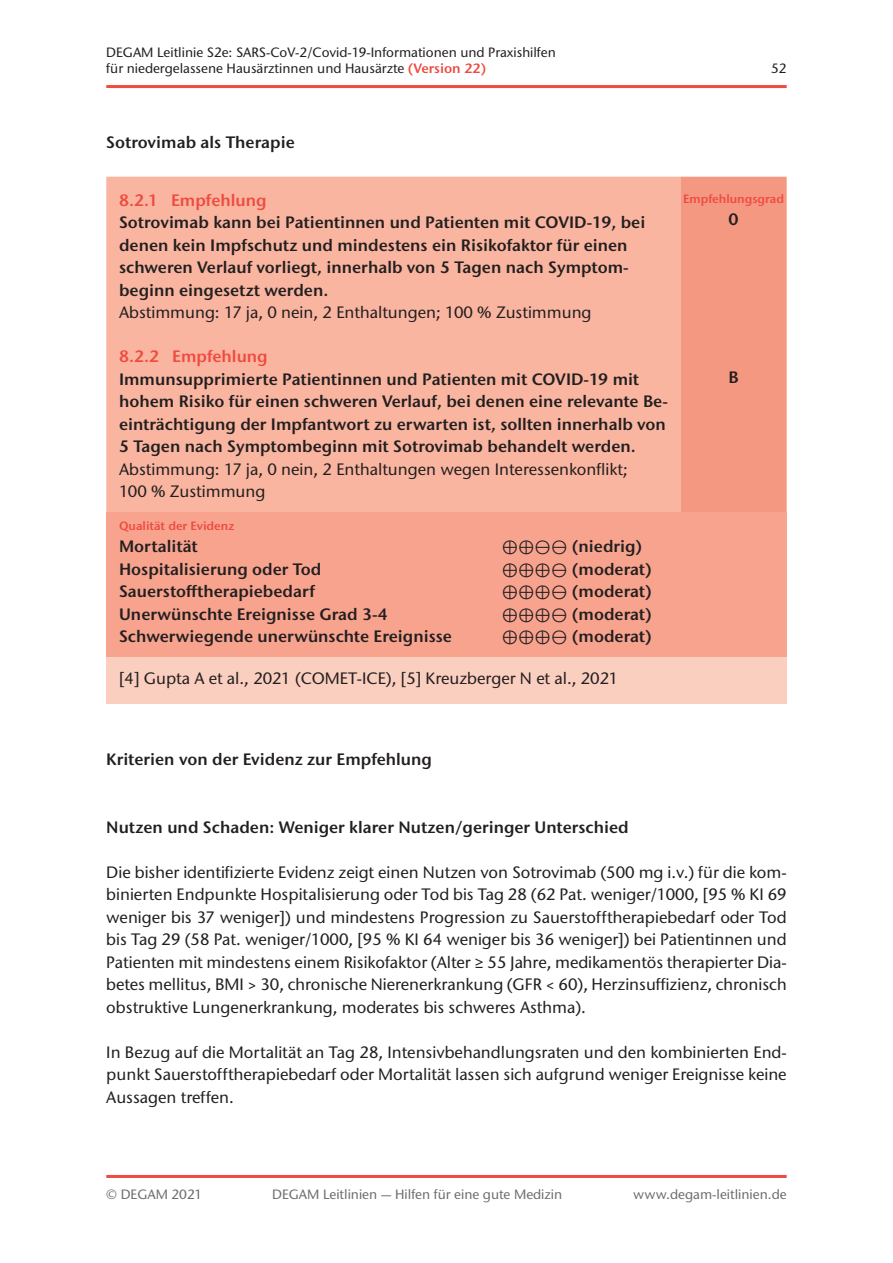
<style>
.page{position:relative;width:893px;height:1263px;background:#fff}
.page>*{position:absolute;margin:0;border:0;box-sizing:border-box;transform-origin:0 0}
.t1{font:500 16.5px/22.5px "Stone Sans ITC Std";color:#231f20;text-align:justify}
.t2{font:600 16.5px/22.5px "Stone Sans ITC Pro";color:#231f20}
.t3{font:600 16.5px "Stone Sans ITC Pro";color:#ef4b40}
.t4{font:500 13.5px/16.2px "Stone Sans ITC Std";color:#231f20}
.t5{font:500 13.5px "Stone Sans ITC Std";color:#6c6d70}
.t6{font:600 12px "Stone Sans ITC Pro";color:#ef4b40}
.s1{font-family:"Stone Sans ITC Pro";font-weight:600;color:#ef4b40}
.s2{font-family:"Cambria Math";font-weight:400}
</style>
<div class="page">
<hr style="left:106px;top:85px;width:681px;height:3px;background:#ef4b40">
<hr style="left:106px;top:1175px;width:681px;height:3px;background:#ef4b40">
<div style="left:106px;top:177px;width:574px;height:335px;background:#f9b5a0"></div>
<div style="left:680px;top:177px;width:107px;height:335px;background:#f59882"></div>
<div style="left:106px;top:512px;width:681px;height:145px;background:#f7a38e"></div>
<div style="left:106px;top:657px;width:681px;height:47px;background:#fbcfbf"></div>
<p class="t4" style="left:106px;top:44px;width:451px">DEGAM Leitlinie S2e: SARS-CoV-2/Covid-19-Informationen und Praxishilfen für niedergelassene Hausärztinnen und Hausärzte <span class="s1">(Version 22)</span></p>
<p class="t4" style="left:771px;top:61px;width:17px">52</p>
<p class="t2" style="left:106px;top:131px;width:190px">Sotrovimab als Therapie</p>
<p class="t3" style="left:119px;top:190px;width:149px">8.2.1 Empfehlung</p>
<p class="t2" style="left:119px;top:211px;width:528px">Sotrovimab kann bei Patientinnen und Patienten mit COVID-19, bei denen kein Impfschutz und mindestens ein Risikofaktor für einen schweren Verlauf vorliegt, innerhalb von 5 Tagen nach Symptom&shy;beginn eingesetzt werden.</p>
<p class="t1" style="left:119px;top:301px;width:474px">Abstimmung: 17 ja, 0 nein, 2 Enthaltungen; 100 % Zustimmung</p>
<p class="t3" style="left:119px;top:346px;width:150px">8.2.2 Empfehlung</p>
<p class="t2" style="left:119px;top:368px;width:550px">Immunsupprimierte Patientinnen und Patienten mit COVID-19 mit hohem Risiko für einen schweren Verlauf, bei denen eine relevante Be&shy;einträchtigung der Impfantwort zu erwarten ist, sollten innerhalb von 5 Tagen nach Symptombeginn mit Sotrovimab behandelt werden.</p>
<p class="t1" style="left:119px;top:458px;width:510px">Abstimmung: 17 ja, 0 nein, 2 Enthaltungen wegen Interessenkonflikt;<br>100 % Zustimmung</p>
<p class="t6" style="left:119px;top:518px;width:117px">Qualität der Evidenz</p>
<p class="t2" style="left:119px;top:535px;width:80px">Mortalität</p>
<p class="t2" style="left:502px;top:535px;width:142px"><span class="s2">⊕⊕⊖⊖</span> (niedrig)</p>
<p class="t2" style="left:119px;top:557px;width:204px">Hospitalisierung oder Tod</p>
<p class="t2" style="left:502px;top:557px;width:152px"><span class="s2">⊕⊕⊕⊖</span> (moderat)</p>
<p class="t2" style="left:119px;top:580px;width:197px">Sauerstofftherapiebedarf</p>
<p class="t2" style="left:502px;top:580px;width:152px"><span class="s2">⊕⊕⊕⊖</span> (moderat)</p>
<p class="t2" style="left:119px;top:602px;width:270px">Unerwünschte Ereignisse Grad 3-4</p>
<p class="t2" style="left:502px;top:602px;width:152px"><span class="s2">⊕⊕⊕⊖</span> (moderat)</p>
<p class="t2" style="left:119px;top:625px;width:334px">Schwerwiegende unerwünschte Ereignisse</p>
<p class="t2" style="left:502px;top:625px;width:152px"><span class="s2">⊕⊕⊕⊖</span> (moderat)</p>
<p class="t1" style="left:119px;top:667px;width:501px">[4] Gupta A et al., 2021 (COMET-ICE), [5] Kreuzberger N et al., 2021</p>
<p class="t6" style="left:683px;top:191px;width:103px">Empfehlungsgrad</p>
<p class="t2" style="left:728px;top:208px;width:12px">0</p>
<p class="t2" style="left:728px;top:366px;width:12px">B</p>
<p class="t2" style="left:106px;top:748px;width:327px">Kriterien von der Evidenz zur Empfehlung</p>
<p class="t2" style="left:106px;top:816px;width:524px">Nutzen und Schaden: Weniger klarer Nutzen/geringer Unterschied</p>
<p class="t1" style="left:106px;top:861px;width:682px">Die bisher identifizierte Evidenz zeigt einen Nutzen von Sotrovimab (500 mg i.v.) für die kom&shy;binierten Endpunkte Hospitalisierung oder Tod bis Tag 28 (62 Pat. weniger/1000, [95 % KI 69 weniger bis 37 weniger]) und mindestens Progression zu Sauerstofftherapiebedarf oder Tod bis Tag 29 (58 Pat. weniger/1000, [95 % KI 64 weniger bis 36 weniger]) bei Patientinnen und Patienten mit mindestens einem Risikofaktor (Alter ≥ 55 Jahre, medikamentös therapierter Dia&shy;betes mellitus, BMI &gt; 30, chronische Nierenerkrankung (GFR &lt; 60), Herzinsuffizienz, chronisch obstruktive Lungenerkrankung, moderates bis schweres Asthma).</p>
<p class="t1" style="left:106px;top:1041px;width:682px">In Bezug auf die Mortalität an Tag 28, Intensivbehandlungsraten und den kombinierten End&shy;punkt Sauerstofftherapiebedarf oder Mortalität lassen sich aufgrund weniger Ereignisse keine Aussagen treffen.</p>
<p class="t5" style="left:106px;top:1186px;width:97px">© DEGAM 2021</p>
<p class="t5" style="left:272px;top:1186px;width:292px">DEGAM Leitlinien — Hilfen für eine gute Medizin</p>
<p class="t5" style="left:633px;top:1186px;width:155px">www.degam-leitlinien.de</p>
</div>
